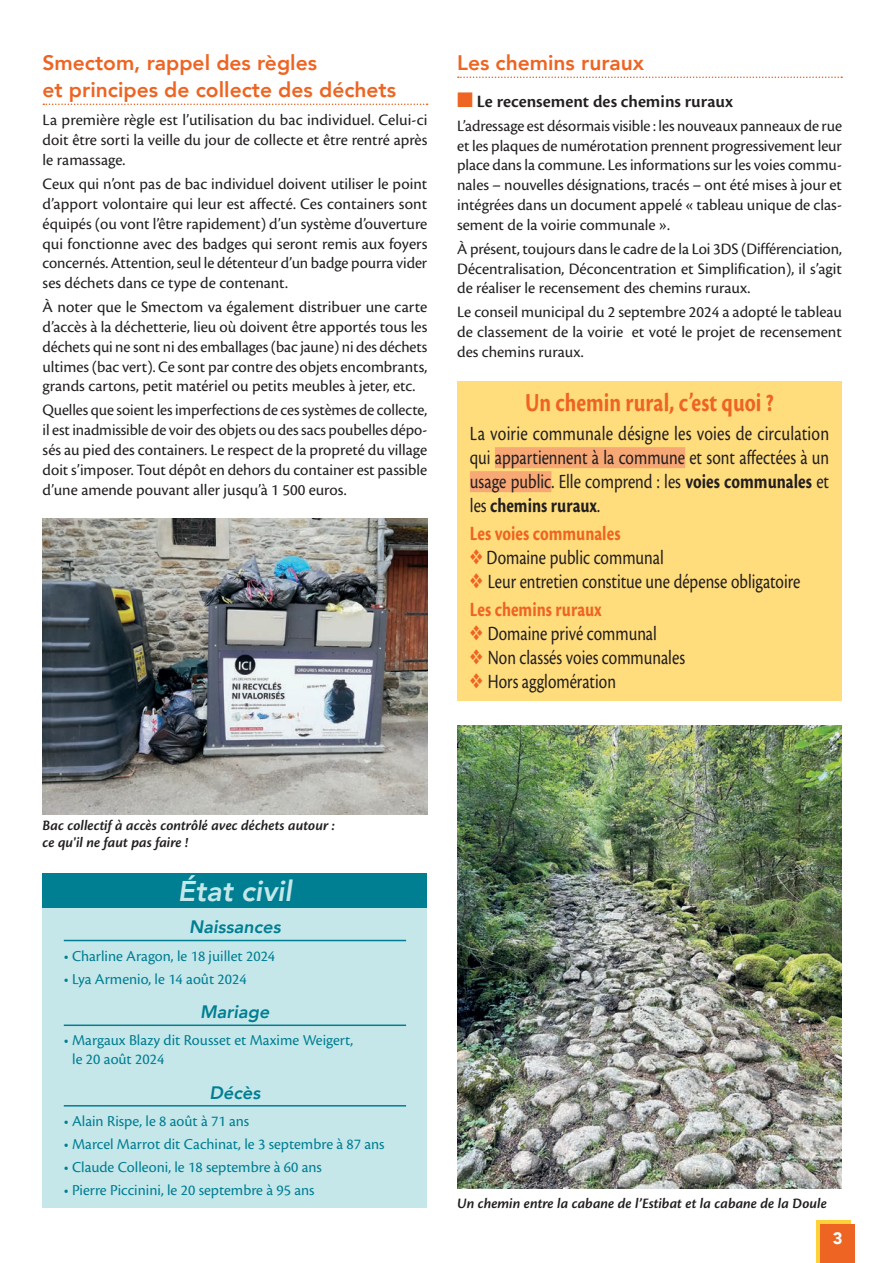
<style>
.page{position:relative;width:893px;height:1263px;background:#fff}
.page>*{position:absolute;margin:0;border:0;box-sizing:border-box;transform-origin:0 0}
.t1{font:italic 800 28.5px "Avenir";color:#c5e7ea}
.t2{font:700 27px "Cronos Pro";color:#ee6422;scale:.8 1}
.t3{font:21px/24px "Cronos Pro";color:#231f20;text-align:justify;scale:.82 1}
.t4{font:21px/28.2px "Cronos Pro";color:#231f20;scale:.8 1}
.t5{font:800 21px/27px "Avenir";color:#ee6422}
.t6{font:700 21px "Cronos Pro";letter-spacing:.005em;color:#ee6422;scale:.8 1}
.t7{font:600 18px "Cronos Pro";color:#231f20}
.t8{font:italic 800 18px "Avenir";color:#007e92}
.t9{font:16.5px/19.8px "Cronos Pro";color:#231f20;text-align:justify}
.t10{font:900 16.5px "Avenir";color:#fff}
.t11{font:15.75px/18.8px "Cronos Pro";color:#007e92}
.t12{font:italic 600 15px/16.5px "Cronos Pro";color:#231f20}
.s1{color:#ee6422}
.s2{font-weight:700}
.s3{font-weight:700;color:#ee6422}
</style>
<div class="page">
<svg style="left:816px;top:1220px;width:34px;height:43px"></svg>
<div style="left:821px;top:1224px;width:34px;height:39px;background:#ee6422"></div>
<img style="left:43px;top:518px;width:384px;height:296px">
<svg style="left:43px;top:104px;width:385px;height:1px"></svg>
<svg style="left:458px;top:77px;width:384px;height:1px"></svg>
<div style="left:457px;top:382px;width:385px;height:319px;background:#ffdd7d"></div>
<div style="left:495px;top:447px;width:190px;height:21px;background:#f8a875"></div>
<div style="left:470px;top:471px;width:81px;height:21px;background:#f8a875"></div>
<div style="left:43px;top:874px;width:384px;height:34px;background:#007e92"></div>
<div style="left:43px;top:908px;width:384px;height:300px;background:#c5e7ea"></div>
<hr style="left:64px;top:940px;width:342px;height:1px;background:#007e92">
<hr style="left:64px;top:1024px;width:342px;height:2px;background:#007e92">
<hr style="left:64px;top:1105px;width:342px;height:1px;background:#007e92">
<img style="left:457px;top:726px;width:384px;height:462px">
<p class="t5" style="left:43px;top:49px;width:355px">Smectom, rappel des règles<br>et principes de collecte des déchets</p>
<p class="t9" style="left:43px;top:110px;width:386px">La première règle est l’utilisation du bac individuel. Celui-ci doit être sorti la veille du jour de collecte et être rentré après le ramassage.</p>
<p class="t9" style="left:43px;top:174px;width:386px">Ceux qui n’ont pas de bac individuel doivent utiliser le point d’apport volontaire qui leur est affecté. Ces containers sont équipés (ou vont l’être rapidement) d’un système d’ouverture qui fonctionne avec des badges qui seront remis aux foyers concernés. Attention, seul le détenteur d’un badge pourra vider ses déchets dans ce type de contenant.</p>
<p class="t9" style="left:43px;top:297px;width:386px">À noter que le Smectom va également distribuer une carte d’accès à la déchetterie, lieu où doivent être apportés tous les déchets qui ne sont ni des emballages (bac jaune) ni des déchets ultimes (bac vert). Ce sont par contre des objets encombrants, grands cartons, petit matériel ou petits meubles à jeter, etc.</p>
<p class="t9" style="left:43px;top:400px;width:386px">Quelles que soient les imperfections de ces systèmes de collecte, il est inadmissible de voir des objets ou des sacs poubelles dépo&shy;sés au pied des containers. Le respect de la propreté du village doit s’imposer. Tout dépôt en dehors du container est passible d’une amende pouvant aller jusqu’à 1 500 euros.</p>
<p class="t5" style="left:457px;top:49px;width:189px">Les chemins ruraux</p>
<p class="t7" style="left:457px;top:91px;width:277px"><span class="s1">■</span> Le recensement des chemins ruraux</p>
<p class="t9" style="left:457px;top:116px;width:386px">L’adressage est désormais visible : les nouveaux panneaux de rue et les plaques de numérotation prennent progressivement leur place dans la commune. Les informations sur les voies commu&shy;nales – nouvelles désignations, tracés – ont été mises à jour et intégrées dans un document appelé « tableau unique de clas&shy;sement de la voirie communale ».</p>
<p class="t9" style="left:457px;top:239px;width:386px">À présent, toujours dans le cadre de la Loi 3DS (Différenciation, Décentralisation, Déconcentration et Simplification), il s’agit de réaliser le recensement des chemins ruraux.</p>
<p class="t9" style="left:457px;top:302px;width:386px">Le conseil municipal du 2 septembre 2024 a adopté le tableau de classement de la voirie et voté le projet de recensement des chemins ruraux.</p>
<h2 class="t2" style="left:525px;top:387px;width:313px">Un chemin rural, c’est quoi ?</h2>
<p class="t3" style="left:470px;top:421px;width:440px">La voirie communale désigne les voies de circulation qui appartiennent à la commune et sont affectées à un usage public. Elle comprend : les <span class="s2">voies communales</span> et les <span class="s2">chemins ruraux</span>.</p>
<p class="t6" style="left:470px;top:521px;width:190px">Les voies communales</p>
<p class="t4" style="left:470px;top:543px;width:244px"><span class="s1">❖</span> Domaine public communal</p>
<p class="t4" style="left:470px;top:567px;width:415px"><span class="s1">❖</span> Leur entretien constitue une dépense obligatoire<br><span class="s3">Les chemins ruraux</span></p>
<p class="t4" style="left:470px;top:620px;width:235px"><span class="s1">❖</span> Domaine privé communal</p>
<p class="t4" style="left:470px;top:644px;width:271px"><span class="s1">❖</span> Non classés voies communales</p>
<p class="t4" style="left:470px;top:668px;width:184px"><span class="s1">❖</span> Hors agglomération</p>
<p class="t12" style="left:43px;top:817px;width:294px">Bac collectif à accès contrôlé avec déchets autour : ce qu'il ne faut pas faire !</p>
<h1 class="t1" style="left:178px;top:874px;width:116px">État civil</h1>
<p class="t8" style="left:189px;top:916px;width:93px">Naissances</p>
<p class="t11" style="left:64px;top:946px;width:213px">• Charline Aragon, le 18 juillet 2024</p>
<p class="t11" style="left:64px;top:969px;width:185px">• Lya Armenio, le 14 août 2024</p>
<p class="t8" style="left:200px;top:1001px;width:71px">Mariage</p>
<p class="t11" style="left:72px;top:1031px;width:283px;text-indent:-9px">• Margaux Blazy dit Rousset et Maxime Weigert, le 20 août 2024</p>
<p class="t8" style="left:209px;top:1082px;width:52px">Décès</p>
<p class="t11" style="left:64px;top:1112px;width:187px">• Alain Rispe, le 8 août à 71 ans</p>
<p class="t11" style="left:64px;top:1135px;width:322px">• Marcel Marrot dit Cachinat, le 3 septembre à 87 ans</p>
<p class="t11" style="left:64px;top:1158px;width:260px">• Claude Colleoni, le 18 septembre à 60 ans</p>
<p class="t11" style="left:64px;top:1181px;width:252px">• Pierre Piccinini, le 20 septembre à 95 ans</p>
<p class="t12" style="left:457px;top:1195px;width:371px">Un chemin entre la cabane de l’Estibat et la cabane de la Doule</p>
<p class="t10" style="left:833px;top:1224px;width:11px">3</p>
</div>
